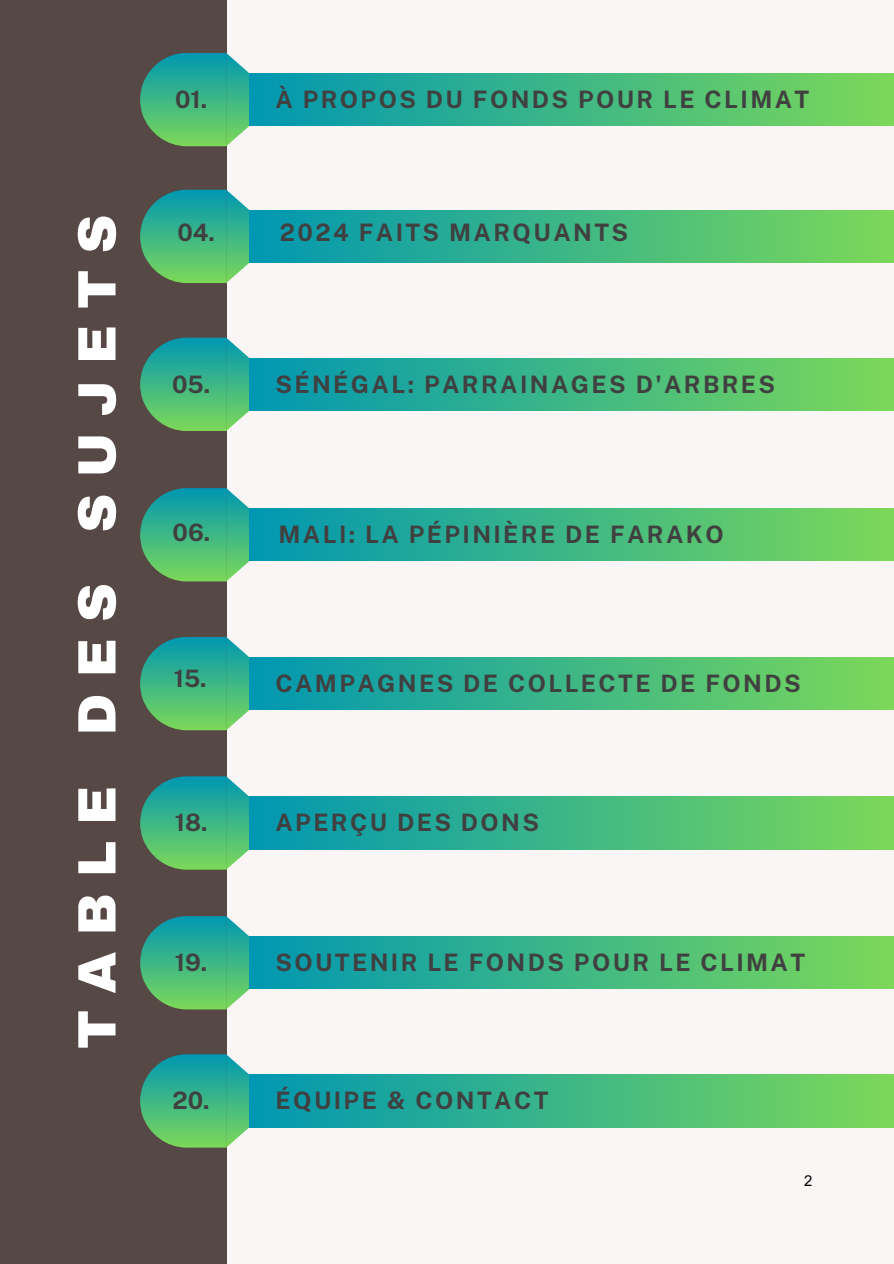
<style>
.page{position:relative;width:894px;height:1264px;background:#fff}
.page>*{position:absolute;margin:0;border:0;box-sizing:border-box;transform-origin:0 0}
.t1{font:900 54px "Archivo";letter-spacing:.3em;color:#fff}
.t2{font:700 24px "Public Sans";letter-spacing:.1em;color:#404040}
.t3{font:15px "Arial MT Pro";color:#000}
</style>
<div class="page">
<div style="left:0;top:0;width:893px;height:1263px;background:#faf6f6"></div>
<div style="left:0;top:0;width:226px;height:1263px;background:#564845"></div>
<svg style="left:140px;top:190px;width:109px;height:93px"></svg>
<div style="left:249px;top:210px;width:644px;height:52px;background:linear-gradient(to right,#0097b2,#7cd859)"></div>
<svg style="left:140px;top:338px;width:109px;height:93px"></svg>
<div style="left:249px;top:358px;width:644px;height:52px;background:linear-gradient(to right,#0097b2,#7cd859)"></div>
<svg style="left:140px;top:488px;width:109px;height:93px"></svg>
<div style="left:249px;top:508px;width:644px;height:53px;background:linear-gradient(to right,#0097b2,#7cd859)"></div>
<svg style="left:140px;top:637px;width:109px;height:93px"></svg>
<div style="left:249px;top:657px;width:644px;height:52px;background:linear-gradient(to right,#0097b2,#7cd859)"></div>
<svg style="left:140px;top:776px;width:109px;height:93px"></svg>
<div style="left:249px;top:797px;width:644px;height:52px;background:linear-gradient(to right,#0097b2,#7cd859)"></div>
<svg style="left:140px;top:916px;width:109px;height:93px"></svg>
<div style="left:249px;top:936px;width:644px;height:52px;background:linear-gradient(to right,#0097b2,#7cd859)"></div>
<svg style="left:140px;top:53px;width:109px;height:93px"></svg>
<div style="left:249px;top:73px;width:644px;height:53px;background:linear-gradient(to right,#0097b2,#7cd859)"></div>
<svg style="left:140px;top:1054px;width:109px;height:93px"></svg>
<div style="left:249px;top:1074px;width:644px;height:53px;background:linear-gradient(to right,#0097b2,#7cd859)"></div>
<h1 class="t1" style="left:64px;top:1048px;width:835px;rotate:-90deg">TABLE DES SUJETS</h1>
<p class="t2" style="left:175px;top:82px;width:34px">01.</p>
<p class="t2" style="left:275px;top:82px;width:535px">À PROPOS DU FONDS POUR LE CLIMAT</p>
<p class="t2" style="left:177px;top:214px;width:39px">04.</p>
<p class="t2" style="left:280px;top:214px;width:350px">2024 FAITS MARQUANTS</p>
<p class="t2" style="left:172px;top:367px;width:40px">05.</p>
<p class="t2" style="left:275px;top:367px;width:501px">SÉNÉGAL: PARRAINAGES D'ARBRES</p>
<p class="t2" style="left:172px;top:515px;width:39px">06.</p>
<p class="t2" style="left:278px;top:517px;width:447px">MALI: LA PÉPINIÈRE DE FARAKO</p>
<p class="t2" style="left:174px;top:661px;width:34px">15.</p>
<p class="t2" style="left:275px;top:666px;width:526px">CAMPAGNES DE COLLECTE DE FONDS</p>
<p class="t2" style="left:175px;top:805px;width:34px">18.</p>
<p class="t2" style="left:275px;top:805px;width:265px">APERÇU DES DONS</p>
<p class="t2" style="left:175px;top:945px;width:34px">19.</p>
<p class="t2" style="left:275px;top:945px;width:531px">SOUTENIR LE FONDS POUR LE CLIMAT</p>
<p class="t2" style="left:172px;top:1083px;width:39px">20.</p>
<p class="t2" style="left:275px;top:1083px;width:274px">ÉQUIPE &amp; CONTACT</p>
<p class="t3" style="left:804px;top:1172px;width:10px">2</p>
</div>
